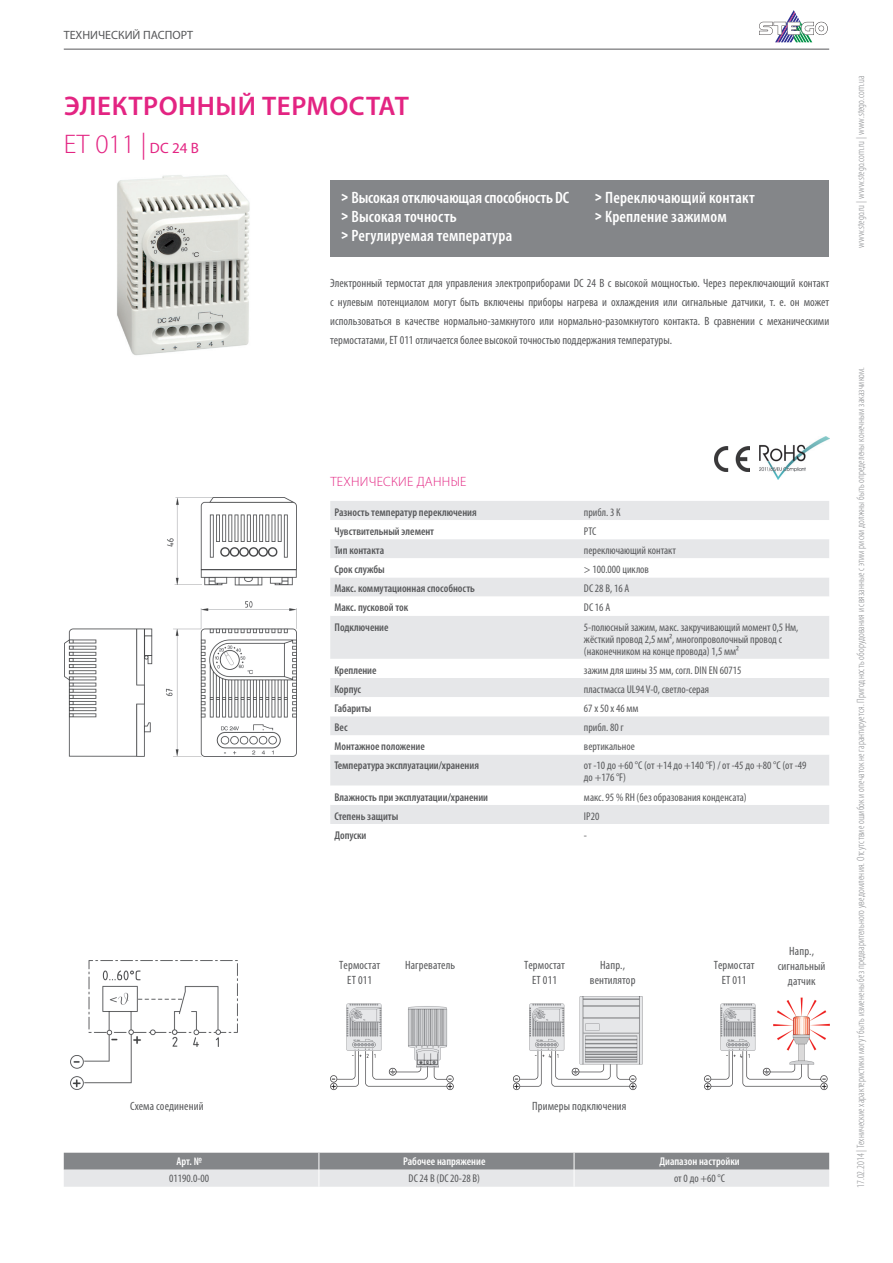
<style>
.page{position:relative;width:893px;height:1263px;background:#fff}
.page>*{position:absolute;margin:0;border:0;box-sizing:border-box;transform-origin:0 0}
.RU_Produkttitel{font:600 27px/38.2px "Myriad Pro";letter-spacing:.02em;color:#e32482}
.t1{font:600 condensed 16.5px "Myriad Pro";letter-spacing:.01em;color:#fff}
.t2{font:600 condensed 16.5px "Myriad Pro";letter-spacing:-.01em;color:#fff}
.RU_Tabelle_Art_Nr__Ü{font:300 13.5px "Myriad Pro";letter-spacing:.02em;color:#e32482}
.RU_Produktseiten_Fli{font:condensed 12px/19.2px "Myriad Pro";color:#57585a;text-align:justify}
.RU_Bildunterschrift{font:condensed 12px/15px "Myriad Pro";letter-spacing:.01em;color:#57585a;text-align:center}
.t3{font:12px "Myriad Pro";letter-spacing:.02em;color:#57585a}
.t4{font:12px "Myriad Pro";color:#57585a}
.RU_Tabelle_Tech_Date{font:condensed 11.25px/12px "Myriad Pro";color:#57585a}
.RU_Tabelle_Tech_Date-2{font:600 condensed 11.25px "Myriad Pro";color:#57585a}
.RU_Tabelle_Art_Nr__K{font:600 condensed 11.25px "Myriad Pro";color:#fff}
.RU_Tabelle_Art_Nr__I{font:condensed 11.25px "Myriad Pro";color:#57585a}
.t5{font:300 condensed 10.5px "Myriad Pro";letter-spacing:.01em;color:#848689}
.s1{font-weight:300}
.s2{font-weight:400;font-size:15px}
.s3{font-family:"Klavika";font-weight:500}
</style>
<div class="page">
<hr style="left:64px;top:49px;width:765px;height:1px;background:#57585a">
<img style="left:117px;top:175px;width:133px;height:181px">
<img style="left:64px;top:497px;width:232px;height:259px">
<img style="left:760px;top:437px;width:69px;height:42px">
<img style="left:71px;top:961px;width:167px;height:129px">
<img style="left:330px;top:997px;width:499px;height:93px">
<img style="left:714px;top:446px;width:35px;height:25px">
<svg style="left:64px;top:1153px;width:765px;height:34px;background:#b6b8ba"></svg>
<div style="left:330px;top:501px;width:499px;height:19px;background:#e6e7e9"></div>
<svg style="left:330px;top:539px;width:499px;height:285px;fill:#e6e7e9"></svg>
<div style="left:330px;top:180px;width:499px;height:76px;background:#848689"></div>
<svg style="left:775px;top:42px;width:38px;height:1px"></svg>
<svg style="left:759px;top:10px;width:69px;height:32px"></svg>
<p class="t4" style="left:64px;top:29px;width:131px">ТЕХНИЧЕСКИЙ ПАСПОРТ</p>
<p class="t3" style="left:66px;top:28px;width:186px">STEGO - КАТАЛОГ ОБОРУДОВАНИЯ</p>
<p class="RU_Produkttitel" style="left:64px;top:87px;width:347px">ЭЛЕКТРОННЫЙ ТЕРМОСТАТ<br><span class="s1">ET 011 |</span> <span class="s2">DC 24 В</span></p>
<p class="t2" style="left:341px;top:188px;width:230px"><span class="s3">&gt;</span> Высокая отключающая способность DC</p>
<p class="t1" style="left:341px;top:208px;width:117px"><span class="s3">&gt;</span> Высокая точность</p>
<p class="t1" style="left:341px;top:227px;width:173px"><span class="s3">&gt;</span> Регулируемая температура</p>
<p class="t1" style="left:595px;top:188px;width:162px"><span class="s3">&gt;</span> Переключающий контакт</p>
<p class="t1" style="left:595px;top:208px;width:134px"><span class="s3">&gt;</span> Крепление зажимом</p>
<p class="RU_Produktseiten_Fli" style="left:330px;top:274px;width:500px">Электронный термостат для управления электроприборами DC 24 В с высокой мощностью. Через переключающий контакт с нулевым потенциалом могут быть включены приборы нагрева и охлаждения или сигнальные датчики, т. е. он может использоваться в качестве нормально-замкнутого или нормально-разомкнутого контакта. В сравнении с механическими термостатами, ET 011 отличается более высокой точностью поддержания температуры.</p>
<p class="RU_Tabelle_Art_Nr__Ü" style="left:330px;top:474px;width:138px">ТЕХНИЧЕСКИЕ ДАННЫЕ</p>
<p class="RU_Tabelle_Tech_Date-2" style="left:334px;top:506px;width:144px">Разность температур переключения</p>
<p class="RU_Tabelle_Tech_Date" style="left:584px;top:506px;width:38px">прибл. 3 К</p>
<p class="RU_Tabelle_Tech_Date-2" style="left:334px;top:525px;width:101px">Чувствительный элемент</p>
<p class="RU_Tabelle_Tech_Date" style="left:584px;top:525px;width:14px">PTC</p>
<p class="RU_Tabelle_Tech_Date-2" style="left:334px;top:544px;width:51px">Тип контакта</p>
<p class="RU_Tabelle_Tech_Date" style="left:584px;top:545px;width:94px">переключающий контакт</p>
<p class="RU_Tabelle_Tech_Date-2" style="left:334px;top:563px;width:52px">Срок службы</p>
<p class="RU_Tabelle_Tech_Date" style="left:584px;top:564px;width:67px">&gt; 100.000 циклов</p>
<p class="RU_Tabelle_Tech_Date-2" style="left:334px;top:582px;width:142px">Макс. коммутационная способность</p>
<p class="RU_Tabelle_Tech_Date" style="left:584px;top:583px;width:47px">DC 28 В, 16 A</p>
<p class="RU_Tabelle_Tech_Date-2" style="left:334px;top:602px;width:75px">Макс. пусковой ток</p>
<p class="RU_Tabelle_Tech_Date" style="left:584px;top:602px;width:28px">DC 16 А</p>
<p class="RU_Tabelle_Tech_Date-2" style="left:334px;top:621px;width:56px">Подключение</p>
<p class="RU_Tabelle_Tech_Date" style="left:584px;top:621px;width:216px">5-полюсный зажим, макс. закручивающий момент 0,5 Нм, жёсткий провод 2,5 мм², многопроволочный провод с (наконечником на конце провода) 1,5 мм²</p>
<p class="RU_Tabelle_Tech_Date-2" style="left:334px;top:664px;width:44px">Крепление</p>
<p class="RU_Tabelle_Tech_Date" style="left:584px;top:664px;width:159px">зажим для шины 35 мм, согл. DIN EN 60715</p>
<p class="RU_Tabelle_Tech_Date-2" style="left:334px;top:683px;width:28px">Корпус</p>
<p class="RU_Tabelle_Tech_Date" style="left:584px;top:683px;width:127px">пластмасса UL94 V-0, светло-серая</p>
<p class="RU_Tabelle_Tech_Date-2" style="left:334px;top:702px;width:38px">Габариты</p>
<p class="RU_Tabelle_Tech_Date" style="left:584px;top:702px;width:56px">67 x 50 x 46 мм</p>
<p class="RU_Tabelle_Tech_Date-2" style="left:334px;top:721px;width:15px">Вес</p>
<p class="RU_Tabelle_Tech_Date" style="left:584px;top:722px;width:41px">прибл. 80 г</p>
<p class="RU_Tabelle_Tech_Date-2" style="left:334px;top:740px;width:92px">Монтажное положение</p>
<p class="RU_Tabelle_Tech_Date" style="left:584px;top:741px;width:52px">вертикальное</p>
<p class="RU_Tabelle_Tech_Date-2" style="left:334px;top:759px;width:146px">Температура эксплуатации/хранения</p>
<p class="RU_Tabelle_Tech_Date" style="left:584px;top:760px;width:224px">от -10 до +60 °C (от +14 до +140 °F) / от -45 до +80 °C (от -49 до +176 °F)</p>
<p class="RU_Tabelle_Tech_Date-2" style="left:334px;top:791px;width:155px">Влажность при эксплуатации/хранении</p>
<p class="RU_Tabelle_Tech_Date" style="left:584px;top:791px;width:164px">макс. 95 % RH (без образования конденсата)</p>
<p class="RU_Tabelle_Tech_Date-2" style="left:334px;top:810px;width:65px">Степень защиты</p>
<p class="RU_Tabelle_Tech_Date" style="left:584px;top:810px;width:17px">IP20</p>
<p class="RU_Tabelle_Tech_Date-2" style="left:334px;top:829px;width:33px">Допуски</p>
<p class="RU_Tabelle_Tech_Date" style="left:584px;top:829px;width:5px">-</p>
<p class="RU_Bildunterschrift" style="left:339px;top:958px;width:42px">Tермостат<br>ET 011</p>
<p class="RU_Bildunterschrift" style="left:590px;top:958px;width:47px">Напр., вентилятор</p>
<p class="RU_Bildunterschrift" style="left:714px;top:958px;width:42px">Tермостат</p>
<p class="RU_Bildunterschrift" style="left:405px;top:958px;width:51px">Нагреватель</p>
<p class="RU_Bildunterschrift" style="left:524px;top:958px;width:42px">Tермостат<br>ET 011</p>
<p class="RU_Bildunterschrift" style="left:722px;top:973px;width:26px">ET 011</p>
<p class="RU_Bildunterschrift" style="left:778px;top:943px;width:49px">Напр., сигнальный датчик</p>
<p class="RU_Bildunterschrift" style="left:130px;top:1099px;width:75px">Схема соединений</p>
<p class="RU_Bildunterschrift" style="left:532px;top:1099px;width:96px">Примеры подключения</p>
<p class="RU_Tabelle_Art_Nr__K" style="left:177px;top:1155px;width:27px">Арт. №</p>
<p class="RU_Tabelle_Art_Nr__K" style="left:403px;top:1155px;width:84px">Рабочее напряжение</p>
<p class="RU_Tabelle_Art_Nr__K" style="left:659px;top:1155px;width:82px">Диапазон настройки</p>
<p class="RU_Tabelle_Art_Nr__I" style="left:169px;top:1173px;width:41px">01190.0-00</p>
<p class="RU_Tabelle_Art_Nr__I" style="left:409px;top:1173px;width:73px">DC 24 В (DC 20-28 В)</p>
<p class="RU_Tabelle_Art_Nr__I" style="left:674px;top:1173px;width:52px">от 0 до +60 °C</p>
<p class="t5" style="left:855px;top:248px;width:173px;rotate:-90deg">www.stego.ru | www.stego.com.ru | www.stego.com.ua</p>
<p class="t5" style="left:855px;top:1188px;width:823px;rotate:-90deg">17.02.2014 | Технические характеристики могут быть изменены без предварительного уведомления. Отсутствие ошибок и опечаток не гарантируется. Пригодность оборудования и связанные с этим риски должны быть определены конечным заказчиком.</p>
</div>
